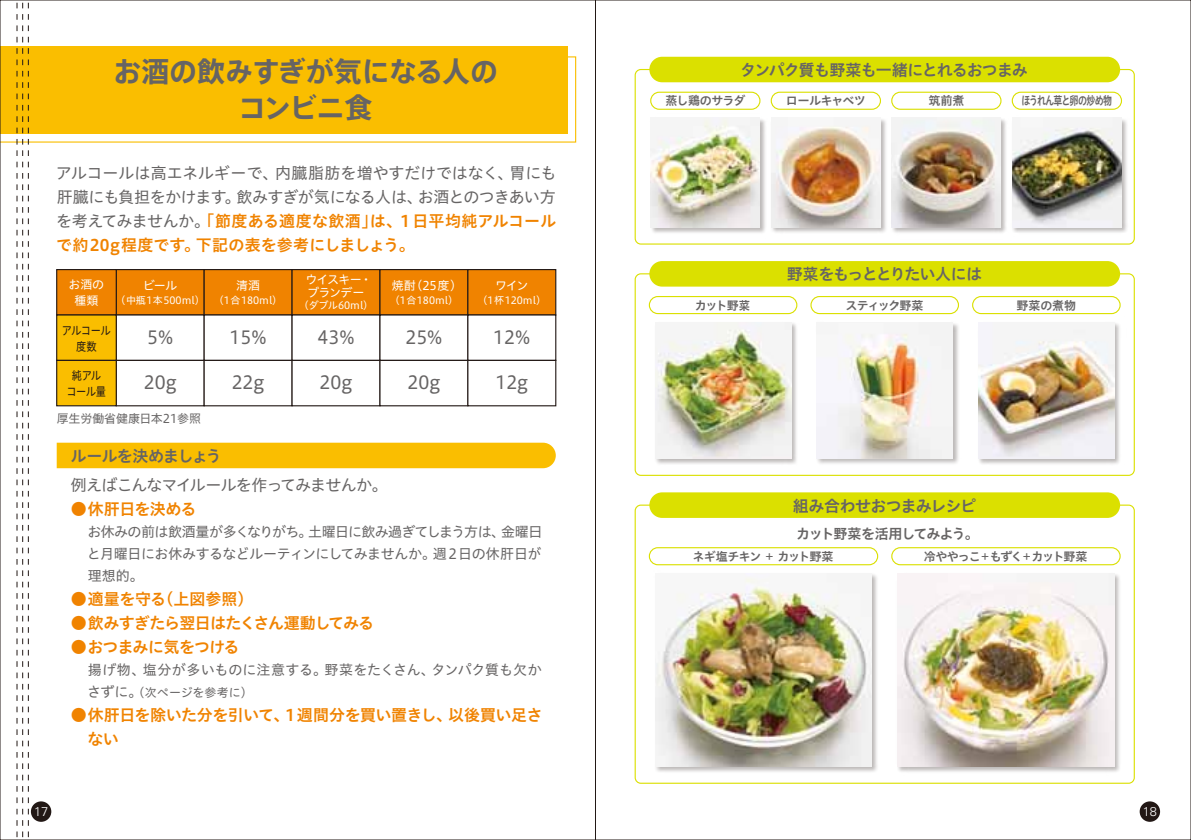
<style>
.page{position:relative;width:1191px;height:840px;background:#fff}
.page>*{position:absolute;margin:0;border:0;box-sizing:border-box;transform-origin:0 0}
.t1{font:700 28px/36px "Axis Std";letter-spacing:-.01em;color:#666464;text-align:center}
.t2{font:18px "Hiragino UD Sans Std W4";color:#666464}
.t3{font:16px/24px "Hiragino UD Sans Std W4";letter-spacing:-.035em;color:#666464}
.t4{font:16px/24px "Hiragino UD Sans Std W6";letter-spacing:.01em;color:#f08300}
.t5{font:16px "Hiragino UD Sans Std W6";letter-spacing:-.055em;color:#666464}
.t6{font:16px/24px "Hiragino UD Sans Std W6";letter-spacing:-.025em;color:#f08300}
.t7{font:16px "Hiragino UD Sans Std W6";letter-spacing:-.055em;color:#f08300}
.t8{font:16px "Hiragino UD Sans Std W6";color:#f08300}
.t9{font:14px/22px "Hiragino UD Sans Std W4";letter-spacing:-.02em;color:#666464;text-align:justify}
.t10{font:14px "Hiragino UD Sans Std W4";letter-spacing:.005em;color:#666464}
.t11{font:14px "Hiragino UD Sans Std W6";letter-spacing:-.07em;color:#666464}
.t12{font:300 12.8px "Univers";color:#fff}
.t13{font:12px "Hiragino UD Sans Std W6";letter-spacing:-.065em;color:#666464}
.t14{font:12px/16px "Hiragino UD Sans Std W4";letter-spacing:-.05em;color:#fff;text-align:center}
.t15{font:12px "Hiragino UD Sans Std W4";letter-spacing:-.01em;color:#666464}
.t16{font:12px "Hiragino UD Sans Std W6";letter-spacing:-.085em;color:#666464}
.t17{font:12px/16px "Hiragino UD Sans Std W4";letter-spacing:-.05em;color:#221815;text-align:center;scale:.85 1}
.t18{font:12px "Hiragino UD Sans Std W6";letter-spacing:-.085em;color:#666464;scale:.75 1}
.t19{font:10px "Hiragino UD Sans Std W4";color:#fff}
.s1{font-family:"Hiragino UD Sans Std W4";color:#666464}
.s2{font-size:14px}
</style>
<div class="page">
<svg style="left:2px;top:56px;width:574px;height:86px"></svg>
<div style="left:0;top:46px;width:567px;height:87px;background:#fabe00"></div>
<svg style="left:17px;top:2px;width:12px;height:835px"></svg>
<div style="left:116px;top:269px;width:89px;height:46px;background:#f08300;border:1px solid #221815"></div>
<div style="left:56px;top:269px;width:61px;height:46px;background:#f08300;border:1px solid #221815"></div>
<div style="left:204px;top:269px;width:89px;height:46px;background:#f08300;border:1px solid #221815"></div>
<div style="left:291px;top:269px;width:89px;height:46px;background:#f08300;border:1px solid #221815"></div>
<div style="left:379px;top:269px;width:89px;height:46px;background:#f08300;border:1px solid #221815"></div>
<div style="left:467px;top:269px;width:89px;height:46px;background:#f08300;border:1px solid #221815"></div>
<div style="left:116px;top:314px;width:89px;height:47px;background:#fff;border:1px solid #221815"></div>
<div style="left:56px;top:314px;width:61px;height:47px;background:#fabe00;border:1px solid #221815"></div>
<div style="left:204px;top:314px;width:89px;height:47px;background:#fff;border:1px solid #221815"></div>
<div style="left:291px;top:314px;width:89px;height:47px;background:#fff;border:1px solid #221815"></div>
<div style="left:379px;top:314px;width:89px;height:47px;background:#fff;border:1px solid #221815"></div>
<div style="left:467px;top:314px;width:89px;height:47px;background:#fff;border:1px solid #221815"></div>
<div style="left:116px;top:359px;width:89px;height:47px;background:#fff;border:1px solid #221815"></div>
<div style="left:56px;top:359px;width:61px;height:47px;background:#fabe00;border:1px solid #221815"></div>
<div style="left:204px;top:359px;width:89px;height:47px;background:#fff;border:1px solid #221815"></div>
<div style="left:291px;top:359px;width:89px;height:47px;background:#fff;border:1px solid #221815"></div>
<div style="left:379px;top:359px;width:89px;height:47px;background:#fff;border:1px solid #221815"></div>
<div style="left:467px;top:359px;width:89px;height:47px;background:#fff;border:1px solid #221815"></div>
<div style="left:57px;top:442px;width:499px;height:26px;background:#fabe00"></div>
<div style="left:649px;top:57px;width:471px;height:25px;background:#dbe000;border-radius:13px"></div>
<div style="left:649px;top:261px;width:471px;height:25px;background:#dbe000;border-radius:13px"></div>
<img style="left:634px;top:294px;width:110px;height:182px">
<img style="left:655px;top:322px;width:89px;height:136px">
<img style="left:744px;top:286px;width:154px;height:190px">
<img style="left:816px;top:322px;width:82px;height:136px">
<img style="left:898px;top:270px;width:237px;height:206px">
<img style="left:978px;top:322px;width:136px;height:136px">
<div style="left:649px;top:492px;width:471px;height:25px;background:#dbe000;border-radius:13px"></div>
<img style="left:634px;top:522px;width:184px;height:262px">
<img style="left:655px;top:573px;width:163px;height:192px">
<img style="left:818px;top:534px;width:342px;height:274px">
<img style="left:897px;top:573px;width:217px;height:192px">
<img style="left:634px;top:88px;width:174px;height:174px">
<img style="left:651px;top:118px;width:77px;height:109px">
<div style="left:771px;top:92px;width:109px;height:17px;background:#fff;border-radius:9px"></div>
<div style="left:770px;top:92px;width:111px;height:18px;border:1px solid #dbe000;border-radius:9px"></div>
<img style="left:728px;top:102px;width:80px;height:143px">
<img style="left:771px;top:118px;width:37px;height:109px">
<img style="left:808px;top:82px;width:268px;height:196px">
<img style="left:891px;top:118px;width:59px;height:109px">
<img style="left:950px;top:80px;width:185px;height:182px">
<img style="left:1012px;top:118px;width:109px;height:109px">
<div style="left:31px;top:801px;width:20px;height:20px;background:#221815;border-radius:50%"></div>
<div style="left:1139px;top:801px;width:21px;height:20px;background:#221815;border-radius:50%"></div>
<h1 class="t1" style="left:113px;top:52px;width:386px">お酒の飲みすぎが気になる人のコンビニ食</h1>
<p class="t3" style="left:56px;top:160px;width:502px">アルコールは高エネルギーで、内臓脂肪を増やすだけではなく、胃にも肝臓にも負担をかけます。飲みすぎが気になる人は、お酒とのつきあい方</p>
<p class="t4" style="left:56px;top:208px;width:501px"><span class="s1">を考えてみませんか。</span>「節度ある適度な飲酒」は、１日平均純アルコールで約20g程度です。下記の表を参考にしましょう。</p>
<p class="t14" style="left:69px;top:276px;width:37px">お酒の種類</p>
<p class="t14" style="left:143px;top:276px;width:36px">ビール</p>
<p class="t14" style="left:305px;top:272px;width:68px;line-height:13px;text-align:left">ウイスキー・ブランデー</p>
<p class="t19" style="left:304px;top:297px;width:66px">(ダブル60ml)</p>
<p class="t14" style="left:392px;top:276px;width:66px">焼酎(25度)</p>
<p class="t19" style="left:395px;top:292px;width:60px">(1合180ml)</p>
<p class="t14" style="left:236px;top:276px;width:25px">清酒</p>
<p class="t19" style="left:219px;top:292px;width:60px">(1合180ml)</p>
<p class="t14" style="left:495px;top:276px;width:35px">ワイン</p>
<p class="t19" style="left:482px;top:292px;width:60px">(1杯120ml)</p>
<p class="t19" style="left:121px;top:292px;width:81px">(中瓶1本500ml)</p>
<p class="t17" style="left:62px;top:321px;width:59px">アルコール度数</p>
<p class="t2" style="left:147px;top:323px;width:28px">5%</p>
<p class="t2" style="left:229px;top:323px;width:39px">15%</p>
<p class="t2" style="left:317px;top:323px;width:39px">43%</p>
<p class="t2" style="left:405px;top:323px;width:39px">25%</p>
<p class="t2" style="left:493px;top:323px;width:39px">12%</p>
<p class="t17" style="left:66px;top:366px;width:48px">純アルコール量</p>
<p class="t2" style="left:144px;top:368px;width:34px">20g</p>
<p class="t2" style="left:232px;top:368px;width:34px">22g</p>
<p class="t2" style="left:319px;top:368px;width:34px">20g</p>
<p class="t2" style="left:407px;top:368px;width:34px">20g</p>
<p class="t2" style="left:495px;top:368px;width:34px">12g</p>
<p class="t15" style="left:57px;top:409px;width:146px">厚生労働省健康日本21参照</p>
<p class="t5" style="left:71px;top:443px;width:153px">ルールを決めましょう</p>
<p class="t3" style="left:71px;top:471px;width:318px">例えばこんなマイルールを作ってみませんか。</p>
<p class="t6" style="left:71px;top:495px;width:127px">● 休肝日を決める</p>
<p class="t9" style="left:87px;top:519px;width:456px">お休みの前は飲酒量が多くなりがち。土曜日に飲み過ぎてしまう方は、金曜日と月曜日にお休みするなどルーティンにしてみませんか。週2日の休肝日が理想的。</p>
<p class="t8" style="left:71px;top:586px;width:184px">● 適量を守る（上図参照）</p>
<p class="t7" style="left:71px;top:610px;width:305px">● 飲みすぎたら翌日はたくさん運動してみる</p>
<p class="t7" style="left:71px;top:634px;width:170px">● おつまみに気をつける</p>
<p class="t10" style="left:88px;top:659px;width:455px">揚げ物、塩分が多いものに注意する。野菜をたくさん、タンパク質も欠か</p>
<p class="t15" style="left:87px;top:682px;width:167px"><span class="s2">さずに。</span>（次ページを参考に）</p>
<p class="t6" style="left:88px;top:701px;width:456px;text-indent:-17px">● 休肝日を除いた分を引いて、1週間分を買い置きし、以後買い足さない</p>
<p class="t5" style="left:740px;top:58px;width:289px">タンパク質も野菜も一緒にとれるおつまみ</p>
<p class="t13" style="left:665px;top:92px;width:81px">蒸し鶏のサラダ</p>
<p class="t13" style="left:786px;top:92px;width:81px">ロールキャベツ</p>
<p class="t13" style="left:928px;top:92px;width:37px">筑前煮</p>
<p class="t18" style="left:1021px;top:92px;width:123px">ほうれん草と卵の炒め物</p>
<p class="t5" style="left:787px;top:262px;width:197px">野菜をもっととりたい人には</p>
<p class="t13" style="left:695px;top:296px;width:58px">カット野菜</p>
<p class="t16" style="left:845px;top:296px;width:80px">スティック野菜</p>
<p class="t13" style="left:1016px;top:296px;width:61px">野菜の煮物</p>
<p class="t5" style="left:792px;top:493px;width:185px">組み合わせおつまみレシピ</p>
<p class="t13" style="left:692px;top:547px;width:142px">ネギ塩チキン ＋ カット野菜</p>
<p class="t16" style="left:923px;top:547px;width:165px">冷ややっこ＋もずく＋カット野菜</p>
<p class="t11" style="left:796px;top:522px;width:184px">カット野菜を活用してみよう。</p>
<p class="t12" style="left:34px;top:803px;width:16px">17</p>
<p class="t12" style="left:1142px;top:803px;width:16px">18</p>
</div>
